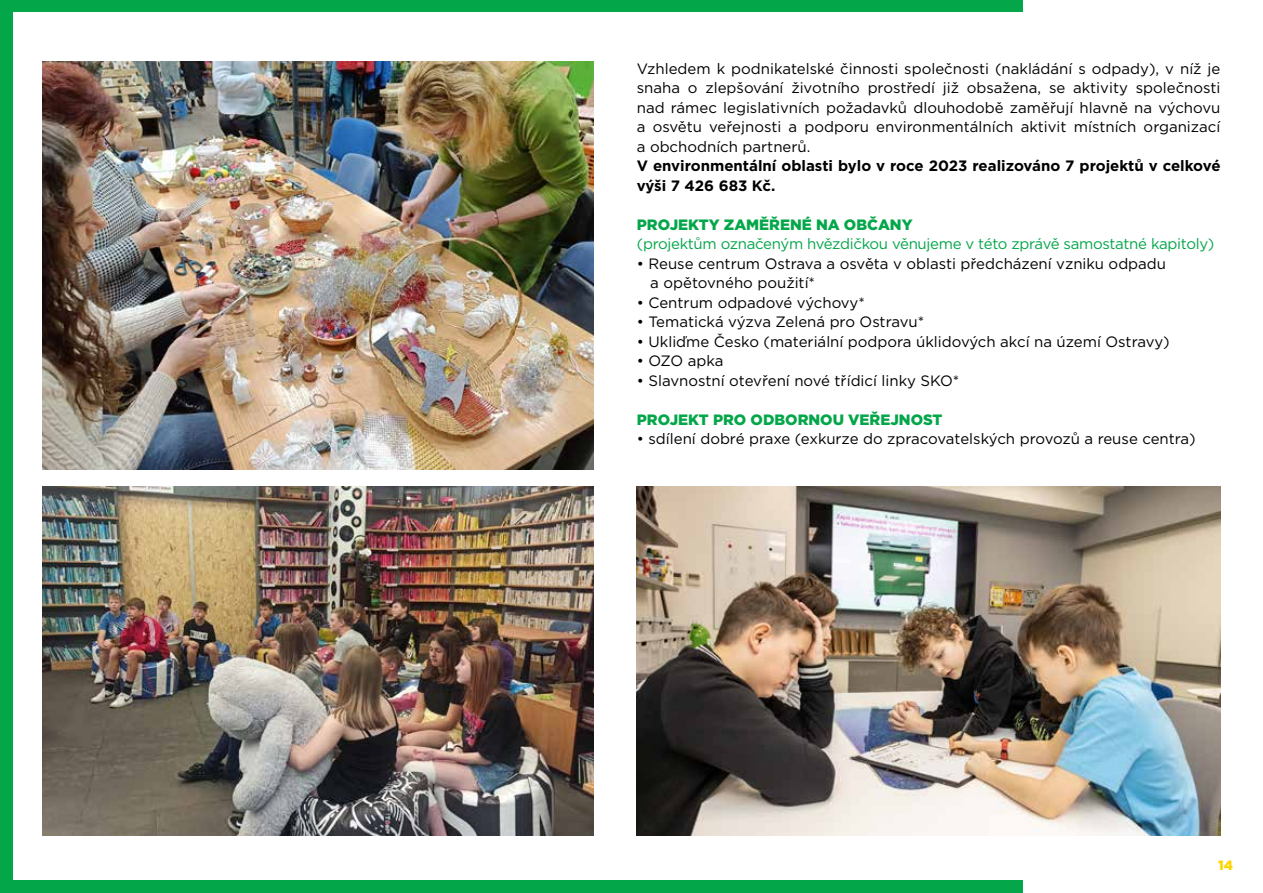
<style>
.page{position:relative;width:1263px;height:893px;background:#fff}
.page>*{position:absolute;margin:0;border:0;box-sizing:border-box;transform-origin:0 0}
.t1{font:15px/19.5px "Gotham";color:#000;text-align:justify}
.t2{font:700 15px/19.5px "Gotham";color:#000}
.t3{font:15px "Gotham";letter-spacing:-.02em;color:#04a64a}
.t4{font:900 15px "Gotham";color:#04a64a}
.t5{font:900 13.5px "Gotham";color:#ffd500}
</style>
<div class="page">
<div style="left:0;top:0;width:1023px;height:893px;background:#04a64a"></div>
<div style="left:13px;top:13px;width:1237px;height:867px;background:#fff"></div>
<img style="left:43px;top:62px;width:550px;height:408px">
<img style="left:43px;top:487px;width:550px;height:349px">
<img style="left:637px;top:487px;width:583px;height:349px">
<p class="t1" style="left:637px;top:58px;width:585px">Vzhledem k podnikatelské činnosti společnosti (nakládání s odpady), v níž je snaha o zlepšování životního prostředí již obsažena, se aktivity společnosti nad rámec legislativních požadavků dlouhodobě zaměřují hlavně na výchovu a osvětu veřejnosti a podporu environmentálních aktivit místních organizací a obchodních partnerů.</p>
<p class="t2" style="left:637px;top:156px;width:585px">V environmentální oblasti bylo v roce 2023 realizováno 7 projektů v celkové výši 7 426 683 Kč.</p>
<p class="t4" style="left:637px;top:214px;width:277px">PROJEKTY ZAMĚŘENÉ NA OBČANY</p>
<p class="t3" style="left:637px;top:234px;width:579px">(projektům označeným hvězdičkou věnujeme v této zprávě samostatné kapitoly)</p>
<p class="t1" style="left:650px;top:253px;width:517px;text-indent:-14px">• Reuse centrum Ostrava a osvěta v oblasti předcházení vzniku odpadu a opětovného použití*</p>
<p class="t1" style="left:637px;top:292px;width:230px">• Centrum odpadové výchovy*</p>
<p class="t1" style="left:637px;top:312px;width:289px">• Tematická výzva Zelená pro Ostravu*</p>
<p class="t1" style="left:637px;top:331px;width:534px">• Ukliďme Česko (materiální podpora úklidových akcí na území Ostravy)</p>
<p class="t1" style="left:637px;top:351px;width:88px">• OZO apka</p>
<p class="t1" style="left:637px;top:370px;width:324px">• Slavnostní otevření nové třídicí linky SKO*</p>
<p class="t4" style="left:637px;top:409px;width:307px">PROJEKT PRO ODBORNOU VEŘEJNOST</p>
<p class="t1" style="left:637px;top:429px;width:560px">• sdílení dobré praxe (exkurze do zpracovatelských provozů a reuse centra)</p>
<p class="t5" style="left:1218px;top:856px;width:16px">14</p>
</div>
